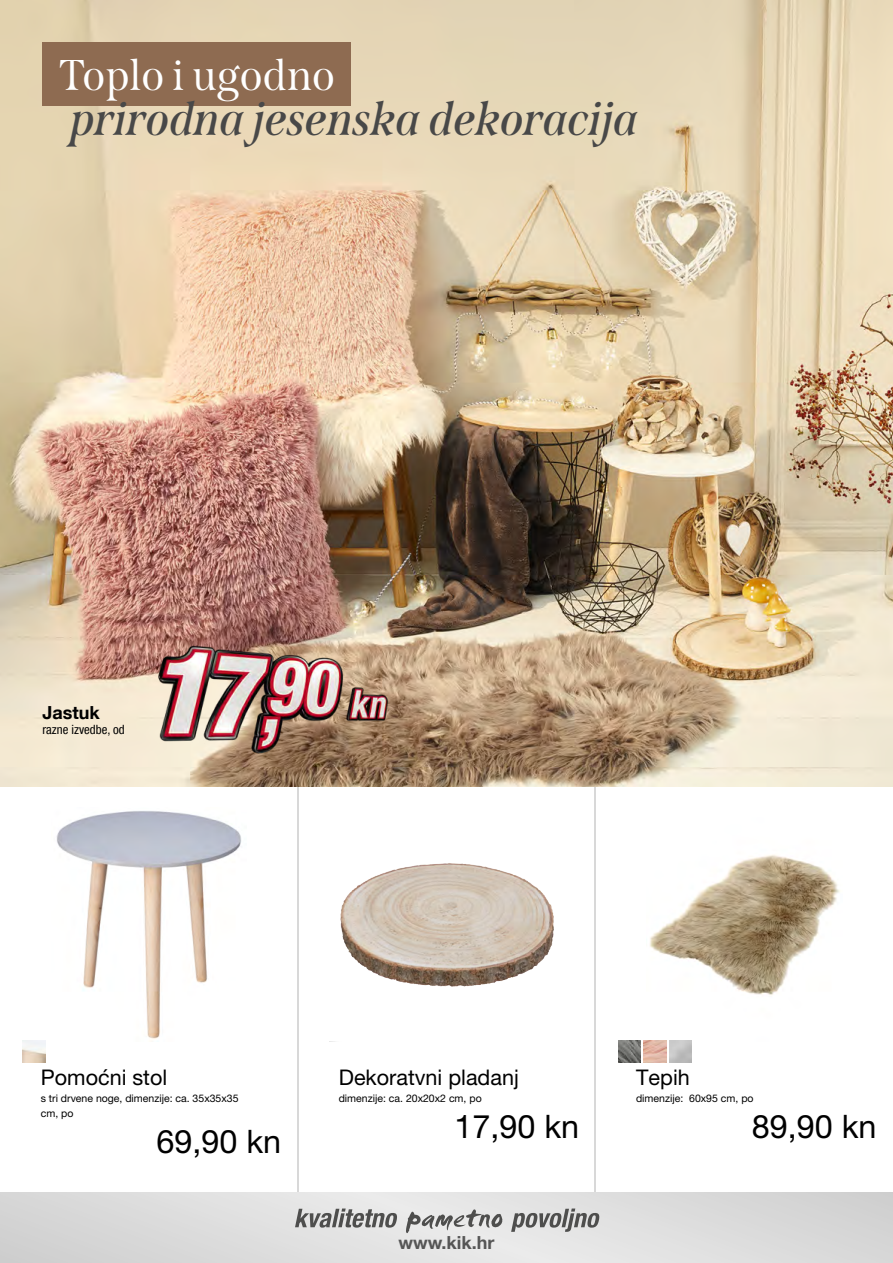
<style>
.page{position:relative;width:893px;height:1263px;background:#fff}
.page>*{position:absolute;margin:0;border:0;box-sizing:border-box;transform-origin:0 0}
.t1{font:italic 600 46.8px "Span";color:#484848}
.t2{font:42.9px "Span";color:#fff}
.t3{font:32.4px "Helvetica Neue LT Com";color:#000}
.t4{font:21.6px "Helvetica Neue LT Com";color:#000}
.t5{font:700 18px "Helvetica Neue LT Com";color:#565656}
.t6{font:700 18px "Helvetica Neue LT Com";color:#000}
.t7{font:condensed 12.75px "Helvetica Neue LT Com";color:#000}
.t8{font:10.5px/15px "Helvetica Neue LT Com";color:#000}
</style>
<div class="page">
<img style="left:297px;top:787px;width:1px;height:406px">
<img style="left:595px;top:787px;width:1px;height:406px">
<div style="left:0;top:1193px;width:893px;height:70px;background:#dbdbdb"></div>
<svg style="left:272px;top:1193px;width:328px;height:52px"></svg>
<img style="left:56px;top:811px;width:186px;height:228px">
<img style="left:340px;top:863px;width:214px;height:124px">
<img style="left:650px;top:855px;width:190px;height:187px">
<img style="left:23px;top:1040px;width:22px;height:22px">
<img style="left:618px;top:1040px;width:23px;height:23px">
<img style="left:644px;top:1040px;width:22px;height:23px">
<img style="left:0;top:0;width:893px;height:787px">
<img style="left:144px;top:619px;width:279px;height:162px">
<div style="left:43px;top:43px;width:308px;height:63px;background:#8e6b51"></div>
<h2 class="t2" style="left:59px;top:50px;width:278px">Toplo i ugodno</h2>
<h1 class="t1" style="left:73px;top:91px;width:569px">prirodna jesenska dekoracija</h1>
<h3 class="t6" style="left:43px;top:701px;width:59px">Jastuk</h3>
<p class="t7" style="left:43px;top:722px;width:84px">razne izvedbe, od</p>
<h3 class="t4" style="left:41px;top:1069px;width:128px">Pomoćni stol</h3>
<h3 class="t4" style="left:339px;top:1070px;width:182px">Dekoratvni pladanj</h3>
<h3 class="t4" style="left:636px;top:1070px;width:55px">Tepih</h3>
<h3 class="t3" style="left:156px;top:1129px;width:126px">69,90 kn</h3>
<p class="t8" style="left:41px;top:1092px;width:199px">s tri drvene noge, dimenzije: ca. 35x35x35 cm, po</p>
<p class="t8" style="left:339px;top:1092px;width:144px">dimenzije: ca. 20x20x2 cm, po</p>
<p class="t8" style="left:636px;top:1092px;width:119px">dimenzije: 60x95 cm, po</p>
<h3 class="t3" style="left:454px;top:1114px;width:126px">17,90 kn</h3>
<h3 class="t3" style="left:752px;top:1114px;width:126px">89,90 kn</h3>
<h3 class="t5" style="left:398px;top:1231px;width:97px">www.kik.hr</h3>
</div>
